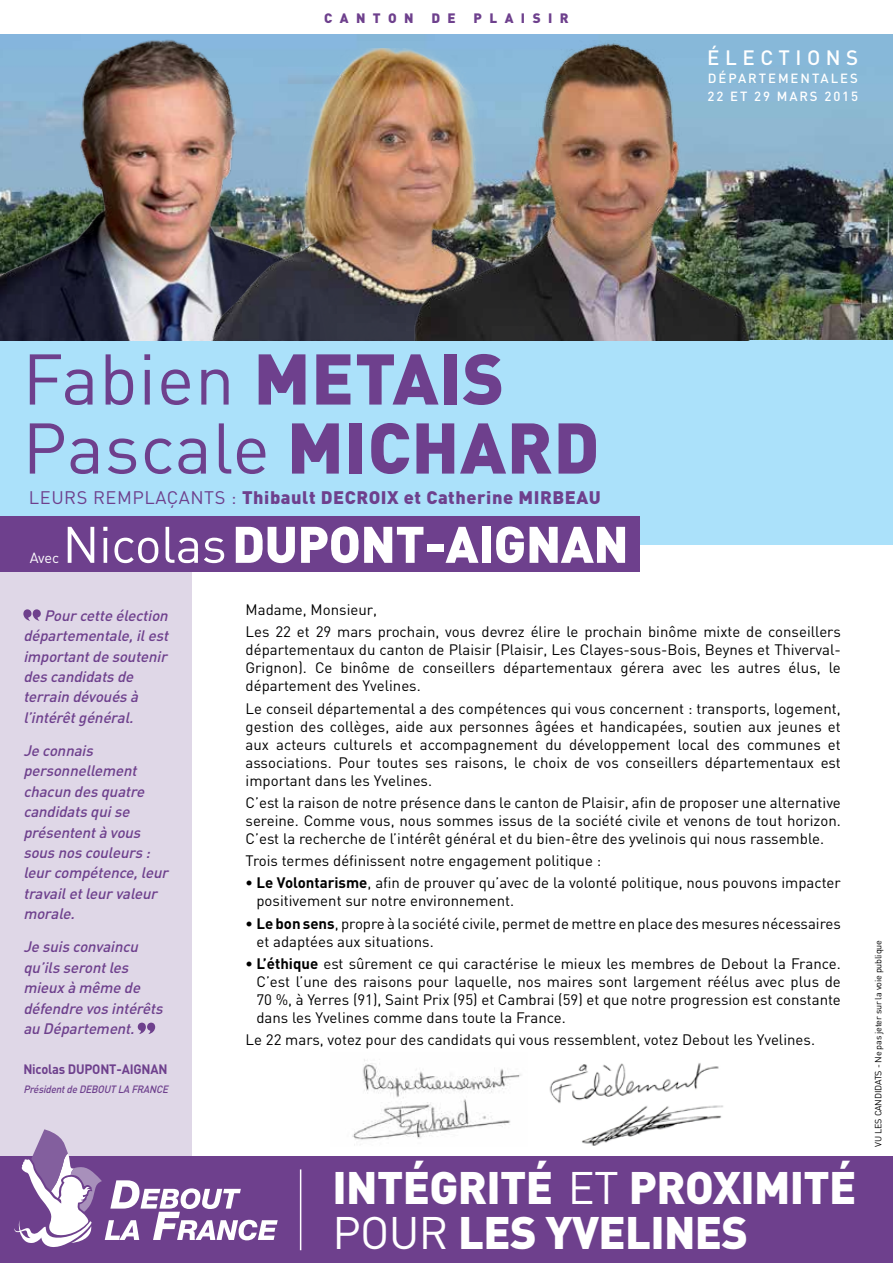
<style>
.page{position:relative;width:893px;height:1263px;background:#fff}
.page>*{position:absolute;margin:0;border:0;box-sizing:border-box;transform-origin:0 0}
.t1{font:70.5px/69px "DIN";letter-spacing:.01em;color:#6e408d}
.t2{font:50.55px "DIN";color:#fff}
.t3{font:900 50.55px "DIN";color:#fff}
.t4{font:900 45px "DIN";letter-spacing:-.015em;color:#fff}
.t5{font:500 20.55px "DIN";letter-spacing:.27em;color:#fff}
.t6{font:900 18px "DIN";letter-spacing:.03em;color:#6e408d}
.t7{font:15px/18px "DIN";color:#000;text-align:justify}
.t8{font:italic 500 15px/20.4px "DIN";color:#6e408d}
.t9{font:14.55px "DIN";color:#fff}
.t10{font:700 13.5px "DIN";letter-spacing:-.015em;color:#6e408d;scale:.95 1}
.t11{font:900 13.5px "DIN";letter-spacing:.55em;color:#6e408d}
.t12{font:500 13.2px/18.1px "DIN";letter-spacing:.15em;color:#fff}
.t13{font:italic 500 10.5px "DIN";color:#6e408d;scale:.94 1}
.t14{font:9px "DIN";letter-spacing:-.02em;color:#000}
.s1{font-weight:900}
.s2{font-weight:400}
.s3{font-weight:700}
</style>
<div class="page">
<div style="left:0;top:34px;width:191px;height:1229px;background:#dfd7e7"></div>
<div style="left:0;top:1157px;width:893px;height:106px;background:#6e408d"></div>
<hr style="left:300px;top:1169px;width:1px;height:81px;background:#fff">
<img style="left:334px;top:34px;width:559px;height:306px">
<div style="left:0;top:340px;width:893px;height:204px;background:#abe1fa"></div>
<div style="left:0;top:516px;width:639px;height:56px;background:#6e408d"></div>
<img style="left:0;top:34px;width:334px;height:306px">
<svg style="left:14px;top:1129px;width:264px;height:118px"></svg>
<svg style="left:23px;top:609px;width:18px;height:12px"></svg>
<svg style="left:138px;top:1023px;width:17px;height:11px"></svg>
<img style="left:549px;top:1063px;width:174px;height:83px">
<img style="left:352px;top:1059px;width:169px;height:86px">
<img style="left:191px;top:48px;width:188px;height:292px">
<img style="left:379px;top:34px;width:410px;height:306px">
<p class="t11" style="left:324px;top:9px;width:89px">CAN TON</p>
<p class="t11" style="left:431px;top:9px;width:26px">D E</p>
<p class="t11" style="left:474px;top:9px;width:94px">PLA ISIR</p>
<h3 class="t5" style="left:707px;top:44px;width:153px">ÉLECTIONS</h3>
<p class="t12" style="left:708px;top:69px;width:152px">DÉPARTEMENTALES<br>22 ET 29 MARS 2015</p>
<h1 class="t1" style="left:23px;top:343px;width:484px">Fabien <span class="s1">METAIS<br></span>Pascale <span class="s1">MICHARD</span></h1>
<p class="t6" style="left:29px;top:485px;width:573px"><span class="s2">leurs remplaçants :</span> THIBAULT DECROIX ET CATHERINE MIRBEAU</p>
<p class="t9" style="left:30px;top:548px;width:31px">Avec</p>
<h2 class="t2" style="left:62px;top:513px;width:267px">Nicolas <span class="s1">DUPONT</span></h2>
<h2 class="t3" style="left:424px;top:511px;width:198px">-AIGNAN</h2>
<p class="t8" style="left:23px;top:605px;width:150px;text-indent:21px">Pourcette élection départementale,ilest importantde soutenir descandidatsde terrain dévouésà l’intérêtgénéral.</p>
<p class="t8" style="left:23px;top:740px;width:150px">Je connais personnellement chacun desquatre candidatsquise présententà vous sousnoscouleurs: leurcompétence,leur travailetleurvaleur morale.</p>
<p class="t8" style="left:23px;top:936px;width:145px">Je suisconvaincu qu’ilsserontles mieuxà même de défendre vosintérêts au Département.</p>
<p class="t10" style="left:23px;top:1060px;width:134px">Nicolas Dupont-Aignan</p>
<p class="t13" style="left:23px;top:1083px;width:158px">PrésidentdeDeboutla France</p>
<p class="t7" style="left:246px;top:598px;width:597px;line-height:22.2px">Madame, Monsieur,<br>Les 22 et 29 mars prochain, vous devrez élire le prochain binôme mixte de conseillers</p>
<p class="t7" style="left:246px;top:640px;width:597px">départementaux du canton de Plaisir (Plaisir, Les Clayes-sous-Bois, Beynes et Thiverval-Grignon). Ce binôme de conseillers départementaux gérera avec les autres élus, le département des Yvelines.</p>
<p class="t7" style="left:246px;top:699px;width:597px">Le conseil départemental a des compétences qui vous concernent : transports, logement, gestion des collèges, aide aux personnes âgées et handicapées, soutien aux jeunes et aux acteurs culturels et accompagnement du développement local des communes et associations. Pour toutes ses raisons, le choix de vos conseillers départementaux est important dans les Yvelines.</p>
<p class="t7" style="left:246px;top:793px;width:597px">C’est la raison de notre présence dans le canton de Plaisir, afin de proposer une alternative sereine. Comme vous, nous sommes issus de la société civile et venons de tout horizon.<br>C’est la recherche de l’intérêt général et du bien-être des yvelinois qui nous rassemble.</p>
<p class="t7" style="left:246px;top:851px;width:357px">Trois termes définissent notre engagement politique :</p>
<p class="t7" style="left:256px;top:873px;width:586px;text-indent:-11px"><span class="s3">• Le Volontarisme</span>, afin de prouver qu’avec de la volonté politique, nous pouvons impacter positivement sur notre environnement.</p>
<p class="t7" style="left:256px;top:914px;width:586px;text-indent:-11px"><span class="s3">• Le bon sens</span>, propre à la société civile, permet de mettre en place des mesures nécessaires et adaptées aux situations.</p>
<p class="t7" style="left:256px;top:954px;width:586px;text-indent:-11px"><span class="s3">• L’éthique</span> est sûrement ce qui caractérise le mieux les membres de Debout la France.<br>C’est l’une des raisons pour laquelle, nos maires sont largement réélus avec plus de 70 %, à Yerres (91), Saint Prix (95) et Cambrai (59) et que notre progression est constante dans les Yvelines comme dans toute la France.</p>
<p class="t7" style="left:246px;top:1030px;width:571px">Le 22 mars, votez pour des candidats qui vous ressemblent, votez Debout les Yvelines.</p>
<h3 class="t4" style="left:333px;top:1157px;width:526px">INTÉGRITÉ <span class="s2">et</span> PROXIMITÉ</h3>
<h3 class="t4" style="left:333px;top:1202px;width:417px"><span class="s2">pour</span> LES YVELINES</h3>
<p class="t14" style="left:873px;top:1146px;width:208px;rotate:-90deg">vu les candidats - Ne pas jeter sur la voie publique</p>
</div>
